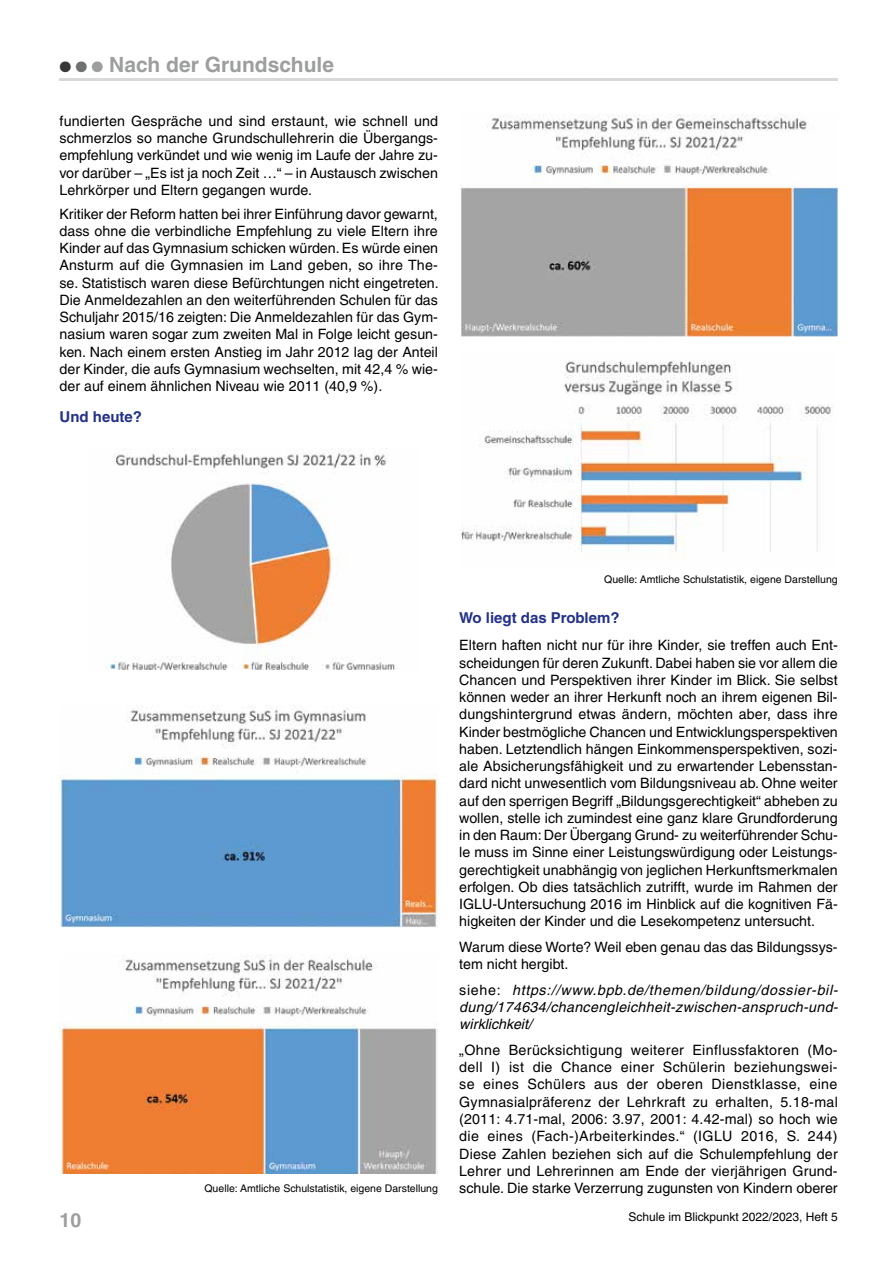
<style>
.page{position:relative;width:893px;height:1263px;background:#fff}
.page>*{position:absolute;margin:0;border:0;box-sizing:border-box;transform-origin:0 0}
.t1{font:700 21px "Helvetica";color:#9d9e9e}
.t2{font:700 19.5px "Helvetica";color:#9d9e9e}
.t3{font:700 15px "Helvetica";color:#23318a}
.t4{font:14.25px/17.2px "Helvetica";color:#000;text-align:justify}
.t5{font:italic 14.25px/17.2px "Helvetica";letter-spacing:.025em;color:#000;text-align:justify}
.t6{font:12px "Helvetica";color:#000}
.t7{font:10.5px "Helvetica";color:#000}
.s1{color:#383937}
.s2{color:#6f7070}
.s3{font-style:normal}
</style>
<div class="page">
<hr style="left:60px;top:79px;width:778px;height:2px;background:#d8dada">
<img style="left:105px;top:448px;width:290px;height:221px">
<img style="left:60px;top:706px;width:378px;height:221px">
<img style="left:60px;top:954px;width:377px;height:220px">
<img style="left:460px;top:115px;width:378px;height:221px">
<img style="left:462px;top:360px;width:371px;height:192px">
<h1 class="t1" style="left:60px;top:52px;width:276px"><span class="s1">●</span> <span class="s2">●</span> ● Nach der Grundschule</h1>
<p class="t4" style="left:60px;top:112px;width:380px">fundierten Gespräche und sind erstaunt, wie schnell und schmerzlos so manche Grundschullehrerin die Übergangs&shy;empfehlung verkündet und wie wenig im Laufe der Jahre zu&shy;vor darüber – „Es ist ja noch Zeit …“ – in Austausch zwischen Lehrkörper und Eltern gegangen wurde.</p>
<p class="t4" style="left:60px;top:205px;width:381px">Kritiker der Reform hatten bei ihrer Einführung davor gewarnt, dass ohne die verbindliche Empfehlung zu viele Eltern ihre Kinder auf das Gymnasium schicken würden. Es würde einen Ansturm auf die Gymnasien im Land geben, so ihre The&shy;se. Statistisch waren diese Befürchtungen nicht eingetreten.<br>Die Anmeldezahlen an den weiterführenden Schulen für das Schuljahr 2015/16 zeigten: Die Anmeldezahlen für das Gym&shy;nasium waren sogar zum zweiten Mal in Folge leicht gesun&shy;ken. Nach einem ersten Anstieg im Jahr 2012 lag der Anteil der Kinder, die aufs Gymnasium wechselten, mit 42,4 % wie&shy;der auf einem ähnlichen Niveau wie 2011 (40,9 %).</p>
<p class="t3" style="left:60px;top:407px;width:84px">Und heute?</p>
<p class="t7" style="left:604px;top:573px;width:235px">Quelle: Amtliche Schulstatistik, eigene Darstellung</p>
<p class="t3" style="left:459px;top:608px;width:162px">Wo liegt das Problem?</p>
<p class="t4" style="left:459px;top:637px;width:380px">Eltern haften nicht nur für ihre Kinder, sie treffen auch Ent&shy;scheidungen für deren Zukunft. Dabei haben sie vor allem die Chancen und Perspektiven ihrer Kinder im Blick. Sie selbst können weder an ihrer Herkunft noch an ihrem eigenen Bil&shy;dungshintergrund etwas ändern, möchten aber, dass ihre Kinder bestmögliche Chancen und Entwicklungsperspektiven haben. Letztendlich hängen Einkommensperspektiven, sozi&shy;ale Absicherungsfähigkeit und zu erwartender Lebensstan&shy;dard nicht unwesentlich vom Bildungsniveau ab. Ohne weiter auf den sperrigen Begriff „Bildungsgerechtigkeit“ abheben zu wollen, stelle ich zumindest eine ganz klare Grundforderung in den Raum: Der Übergang Grund- zu weiterführender Schu&shy;le muss im Sinne einer Leistungswürdigung oder Leistungs&shy;gerechtigkeit unabhängig von jeglichen Herkunftsmerkmalen erfolgen. Ob dies tatsächlich zutrifft, wurde im Rahmen der IGLU-Untersuchung 2016 im Hinblick auf die kognitiven Fä&shy;higkeiten der Kinder und die Lesekompetenz untersucht.</p>
<p class="t4" style="left:459px;top:938px;width:379px">Warum diese Worte? Weil eben genau das das Bildungssys&shy;tem nicht hergibt.</p>
<p class="t5" style="left:459px;top:981px;width:380px"><span class="s3">siehe:</span> https://www.bpb.de/themen/bildung/dossier-bil&shy;dung/174634/chancengleichheit-zwischen-anspruch-und&shy;wirklichkeit/</p>
<p class="t4" style="left:459px;top:1041px;width:380px">„Ohne Berücksichtigung weiterer Einflussfaktoren (Mo&shy;dell I) ist die Chance einer Schülerin beziehungswei&shy;se eines Schülers aus der oberen Dienstklasse, eine Gymnasialpräferenz der Lehrkraft zu erhalten, 5.18-mal (2011: 4.71-mal, 2006: 3.97, 2001: 4.42-mal) so hoch wie die eines (Fach-)Arbeiterkindes.“ (IGLU 2016, S. 244)<br>Diese Zahlen beziehen sich auf die Schulempfehlung der Lehrer und Lehrerinnen am Ende der vierjährigen Grund-</p>
<p class="t7" style="left:204px;top:1182px;width:235px">Quelle: Amtliche Schulstatistik, eigene Darstellung</p>
<p class="t4" style="left:459px;top:1179px;width:380px">schule. Die starke Verzerrung zugunsten von Kindern oberer</p>
<h2 class="t2" style="left:60px;top:1208px;width:23px">10</h2>
<p class="t6" style="left:628px;top:1210px;width:211px">Schule im Blickpunkt 2022/2023, Heft 5</p>
</div>
